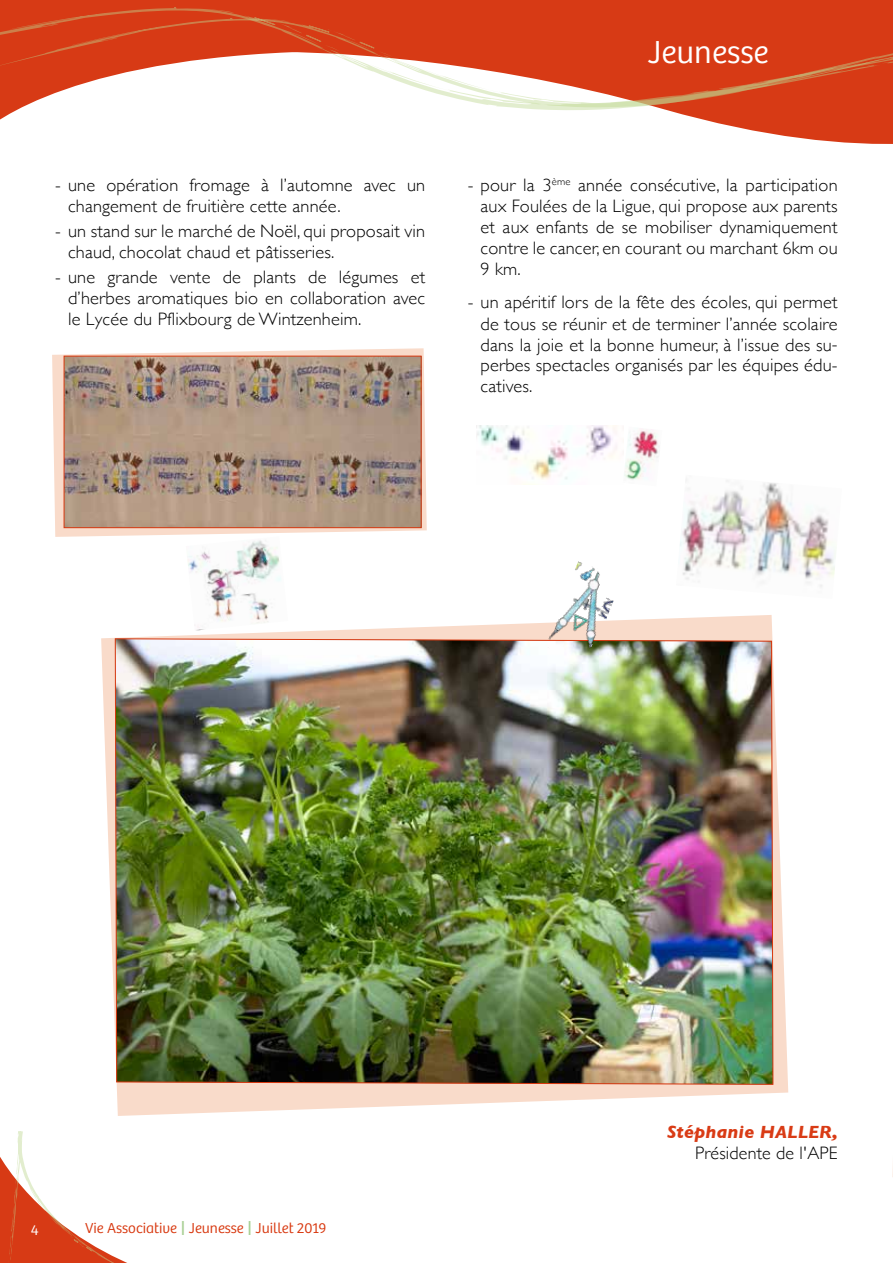
<style>
.page{position:relative;width:893px;height:1263px;background:#fff}
.page>*{position:absolute;margin:0;border:0;box-sizing:border-box;transform-origin:0 0}
.t1{font:300 33px "Bree";color:#fff}
.t2{font:300 18px/21px "Gill Sans";letter-spacing:.01em;color:#000;text-align:justify}
.t3{font:italic 700 18px "Gill Sans";letter-spacing:.01em;color:#d93b15}
.t4{font:300 15px "Bree";color:#d8380f}
.t5{font:300 15px "Bree";color:#fff}
.s1{font-size:21px;color:#a8d094}
</style>
<div class="page">
<svg style="left:0;top:1131px;width:127px;height:132px"></svg>
<svg style="left:0;top:0;width:893px;height:144px"></svg>
<svg style="left:0;top:8px;width:893px;height:103px"></svg>
<svg style="left:81px;top:8px;width:312px;height:1px"></svg>
<svg style="left:0;top:9px;width:893px;height:98px;fill:#d73a15"></svg>
<svg style="left:52px;top:348px;width:375px;height:189px;fill:#f9dbca"></svg>
<svg style="left:101px;top:615px;width:687px;height:501px;fill:#f9dbca"></svg>
<img style="left:66px;top:358px;width:354px;height:168px">
<div style="left:64px;top:356px;width:358px;height:172px;border:1px solid #d8380f"></div>
<img style="left:476px;top:425px;width:141px;height:55px">
<img style="left:624px;top:428px;width:35px;height:52px">
<img style="left:680px;top:479px;width:155px;height:108px">
<svg style="left:288px;top:536px;width:5px;height:95px"></svg>
<img style="left:186px;top:536px;width:102px;height:95px">
<img style="left:115px;top:638px;width:659px;height:447px">
<img style="left:547px;top:561px;width:67px;height:97px">
<div style="left:644px;top:0;width:249px;height:89px;background:#d73a15"></div>
<h1 class="t1" style="left:648px;top:33px;width:122px">Jeunesse</h1>
<p class="t2" style="left:68px;top:173px;width:359px;text-indent:-13px">- une opération fromage à l’automne avec un changement de fruitière cette année.</p>
<p class="t2" style="left:68px;top:220px;width:359px;text-indent:-13px">- un stand sur le marché de Noël, qui proposait vin chaud, chocolat chaud et pâtisseries.</p>
<p class="t2" style="left:68px;top:266px;width:359px;text-indent:-13px">- une grande vente de plants de légumes et d’herbes aromatiques bio en collaboration avec le Lycée du Pflixbourg de Wintzenheim.</p>
<p class="t2" style="left:480px;top:173px;width:359px;text-indent:-13px">- pour la 3<sup>ème</sup> année consécutive, la participation aux Foulées de la Ligue, qui propose aux parents et aux enfants de se mobiliser dynamiquement contre le cancer, en courant ou marchant 6km ou 9 km.</p>
<p class="t2" style="left:480px;top:291px;width:359px;text-indent:-13px">- un apéritif lors de la fête des écoles, qui permet de tous se réunir et de terminer l’année scolaire dans la joie et la bonne humeur, à l’issue des su&shy;perbes spectacles organisés par les équipes édu&shy;catives.</p>
<p class="t5" style="left:31px;top:1221px;width:9px">4</p>
<p class="t4" style="left:85px;top:1220px;width:243px">Vie Associative <span class="s1">I</span> Jeunesse <span class="s1">I</span> Juillet 2019</p>
<p class="t3" style="left:667px;top:1121px;width:172px">Stéphanie HALLER,</p>
<p class="t2" style="left:695px;top:1141px;width:144px">Présidente de l'APE</p>
</div>
